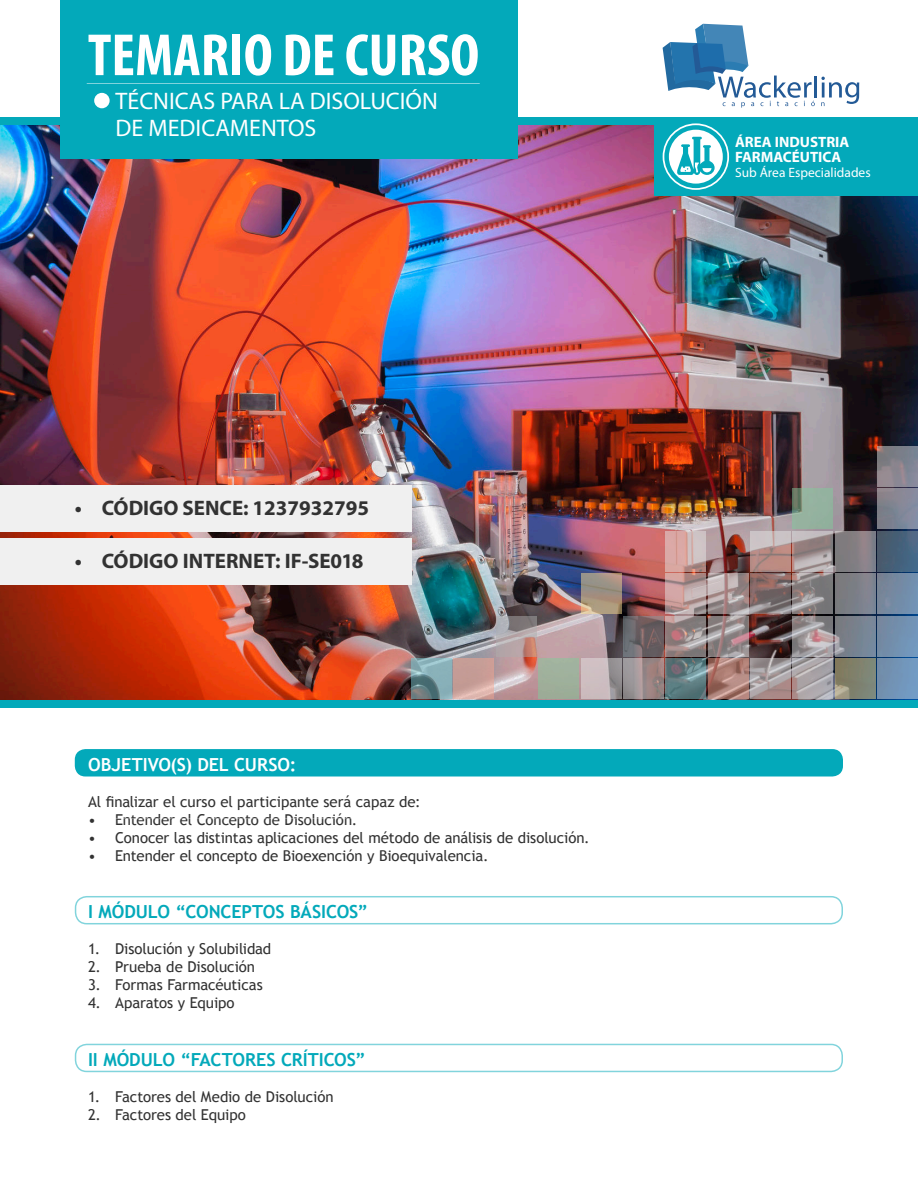
<style>
.page{position:relative;width:918px;height:1188px;background:#fff}
.page>*{position:absolute;margin:0;border:0;box-sizing:border-box;transform-origin:0 0}
.t1{font:700 condensed 60px "Myriad Pro";color:#fff}
.t2{font:24px "Myriad Pro";color:#fff}
.t3{font:700 21px "Myriad Pro";color:#323232}
.MODULO{font:700 18px "Trebuchet MS";letter-spacing:-.005em;color:#03a9ba}
.MODULO2{font:700 18px "Trebuchet MS";letter-spacing:-.005em;color:#fff}
.General{font:15px "Trebuchet MS";letter-spacing:-.005em;color:#323232}
.t4{font:700 15px "Myriad Pro";color:#fff}
.t5{font:13.5px "Myriad Pro";color:#fff}
</style>
<div class="page">
<div style="left:75px;top:749px;width:768px;height:28px;background:#03a9ba;border-radius:11px"></div>
<img style="left:0;top:126px;width:918px;height:573px">
<div style="left:60px;top:0;width:457px;height:159px;background:#03a9ba"></div>
<hr style="left:814px;top:76px;width:3px;height:22px;background:#235a96">
<svg style="left:663px;top:24px;width:152px;height:84px"></svg>
<svg style="left:821px;top:77px;width:38px;height:29px"></svg>
<div style="left:877px;top:658px;width:41px;height:41px;background:linear-gradient(to right,#728ca8,#729cc6)"></div>
<svg style="left:835px;top:658px;width:41px;height:41px;background:#848571"></svg>
<svg style="left:793px;top:658px;width:40px;height:41px;background:#aca6aa"></svg>
<svg style="left:750px;top:658px;width:41px;height:41px;background:#a79a9b"></svg>
<svg style="left:708px;top:658px;width:41px;height:41px;background:#ad7e75"></svg>
<svg style="left:665px;top:658px;width:41px;height:41px;background:#617c81"></svg>
<svg style="left:623px;top:658px;width:41px;height:41px;background:#9c8c8c"></svg>
<svg style="left:581px;top:658px;width:40px;height:41px;background:#bbafb1"></svg>
<div style="left:538px;top:658px;width:41px;height:41px;background:#9fb09c"></div>
<svg style="left:454px;top:658px;width:40px;height:41px;background:#cca29c"></svg>
<svg style="left:411px;top:658px;width:41px;height:41px;background:#7a9da4"></svg>
<div style="left:877px;top:616px;width:41px;height:40px;background:linear-gradient(to right,#74879f,#7198be)"></div>
<svg style="left:835px;top:616px;width:41px;height:40px;background:#7a8491"></svg>
<svg style="left:793px;top:616px;width:40px;height:40px;background:#a2999c"></svg>
<svg style="left:708px;top:616px;width:41px;height:40px;background:#9b8e8f"></svg>
<svg style="left:665px;top:616px;width:41px;height:40px;background:#9b8a8a"></svg>
<svg style="left:623px;top:616px;width:41px;height:40px;background:#6d6367"></svg>
<svg style="left:496px;top:616px;width:41px;height:40px;background:#a99"></svg>
<div style="left:877px;top:573px;width:41px;height:41px;background:linear-gradient(to right,#788395,#7192b4)"></div>
<div style="left:835px;top:573px;width:41px;height:41px;background:linear-gradient(to right,#78787a,#818696)"></div>
<svg style="left:793px;top:573px;width:40px;height:41px;background:#8d8687"></svg>
<svg style="left:750px;top:573px;width:41px;height:41px;background:#847170"></svg>
<svg style="left:708px;top:573px;width:41px;height:41px;background:#aa9a9b"></svg>
<svg style="left:665px;top:573px;width:41px;height:41px;background:#bc9e9c"></svg>
<svg style="left:581px;top:573px;width:40px;height:41px;background:#a69682"></svg>
<div style="left:877px;top:531px;width:41px;height:41px;background:linear-gradient(to right,#475868,#47698a)"></div>
<svg style="left:835px;top:531px;width:41px;height:41px;background:#847f84"></svg>
<svg style="left:793px;top:531px;width:40px;height:41px;background:#a89c9d"></svg>
<svg style="left:750px;top:531px;width:41px;height:41px;background:#bc9f9b"></svg>
<svg style="left:665px;top:531px;width:41px;height:41px;background:#d0aca9"></svg>
<svg style="left:877px;top:489px;width:41px;height:40px;background:#818594"></svg>
<svg style="left:793px;top:489px;width:40px;height:40px;background:#8eaa97"></svg>
<svg style="left:877px;top:446px;width:41px;height:41px;background:#85838d"></svg>
<div style="left:94px;top:93px;width:16px;height:15px;background:#fff;border-radius:50%"></div>
<hr style="left:87px;top:83px;width:393px;height:1px;background:#fff">
<div style="left:654px;top:117px;width:264px;height:79px;background:#03a9ba"></div>
<div style="left:75px;top:896px;width:768px;height:28px;border:2px solid #03a9ba;border-radius:11px"></div>
<div style="left:0;top:538px;width:411px;height:47px;background:#f0f0f0"></div>
<div style="left:75px;top:1044px;width:768px;height:28px;border:2px solid #03a9ba;border-radius:11px"></div>
<div style="left:663px;top:123px;width:66px;height:67px;border:2px solid #fff;border-radius:50%"></div>
<svg style="left:669px;top:130px;width:54px;height:54px"></svg>
<div style="left:0;top:485px;width:411px;height:46px;background:#f0f0f0"></div>
<p class="t1" style="left:88px;top:18px;width:393px">TEMARIO DE CURSO</p>
<p class="t2" style="left:116px;top:86px;width:324px">TÉCNICAS PARA LA DISOLUCIÓN</p>
<p class="t2" style="left:116px;top:113px;width:202px">DE MEDICAMENTOS</p>
<p class="t3" style="left:75px;top:494px;width:296px">• CÓDIGO SENCE: 1237932795</p>
<p class="t3" style="left:75px;top:548px;width:290px">• CÓDIGO INTERNET: IF-SE018</p>
<p class="MODULO2" style="left:88px;top:753px;width:210px">OBJETIVO(S) DEL CURSO:</p>
<p class="General" style="left:88px;top:792px;width:334px">Al finalizar el curso el participante será capaz de:</p>
<p class="General" style="left:88px;top:810px;width:271px">• Entender el Concepto de Disolución.</p>
<p class="General" style="left:88px;top:828px;width:503px">• Conocer las distintas aplicaciones del método de análisis de disolución.</p>
<p class="General" style="left:88px;top:846px;width:402px">• Entender el concepto de Bioexención y Bioequivalencia.</p>
<p class="MODULO" style="left:88px;top:901px;width:282px">I MÓDULO “CONCEPTOS BÁSICOS”</p>
<p class="General" style="left:88px;top:940px;width:185px">1. Disolución y Solubilidad</p>
<p class="General" style="left:88px;top:958px;width:169px">2. Prueba de Disolución</p>
<p class="General" style="left:88px;top:976px;width:176px">3. Formas Farmacéuticas</p>
<p class="General" style="left:88px;top:994px;width:148px">4. Aparatos y Equipo</p>
<p class="MODULO" style="left:88px;top:1048px;width:279px">II MÓDULO “FACTORES CRÍTICOS”</p>
<p class="General" style="left:88px;top:1088px;width:247px">1. Factores del Medio de Disolución</p>
<p class="General" style="left:88px;top:1106px;width:159px">2. Factores del Equipo</p>
<p class="t4" style="left:735px;top:132px;width:116px">ÁREA INDUSTRIA</p>
<p class="t4" style="left:735px;top:147px;width:108px">FARMACÉUTICA</p>
<p class="t5" style="left:735px;top:164px;width:137px">Sub Área Especialidades</p>
</div>
